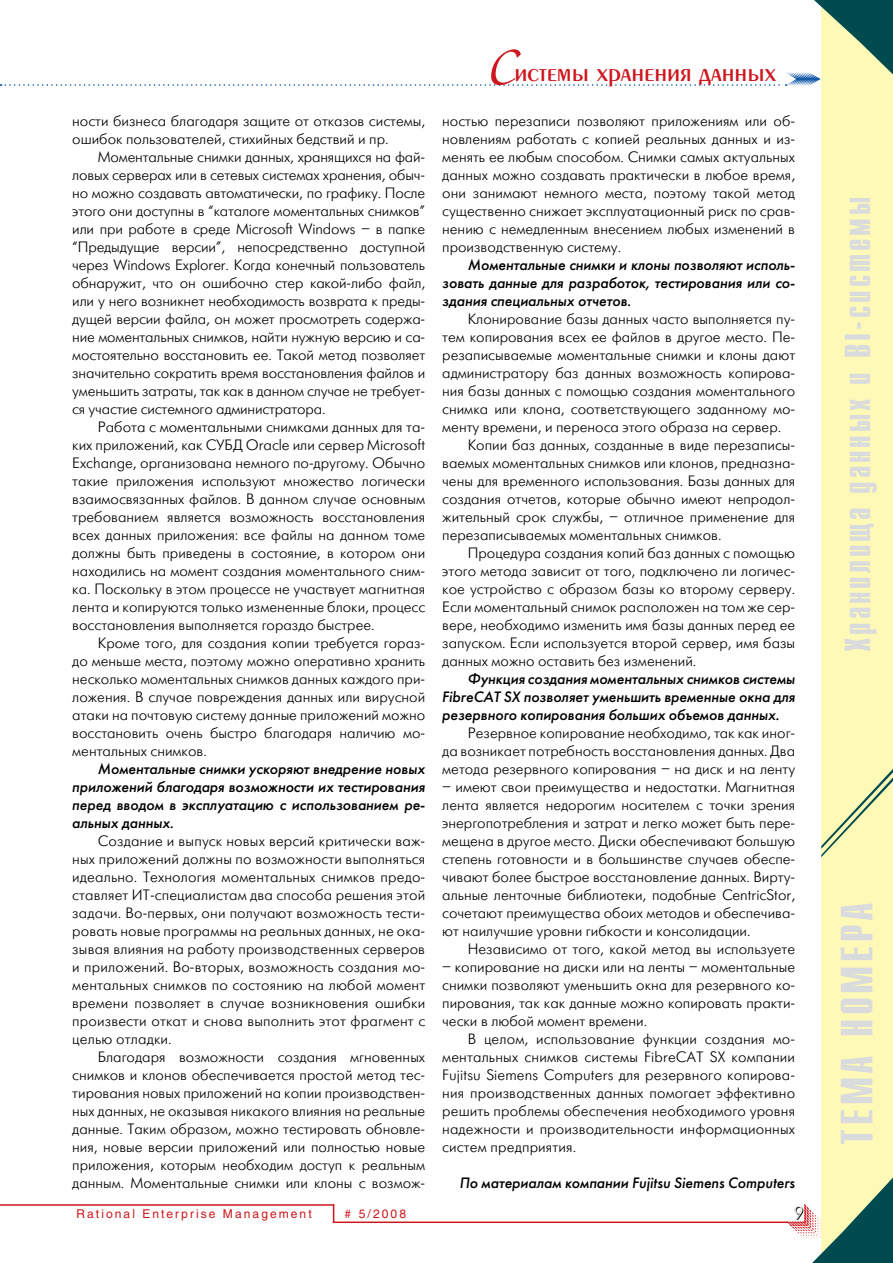
<style>
.page{position:relative;width:893px;height:1263px;background:#fff}
.page>*{position:absolute;margin:0;border:0;box-sizing:border-box;transform-origin:0 0}
.t1{font:700 45px "Compact C";letter-spacing:.08em;color:#d9dbdc}
.t2{font:700 36px "Compact C";letter-spacing:.08em;color:#d9dbdc}
.t3{font:27px "Penta Demi";color:#ce171e}
.t4{font:15px/18px "Futuris Light C";color:#000;text-align:justify}
.t5{font:italic 15px/18px "Futuris C";color:#000;text-align:justify}
.t6{font:12px "Helios";letter-spacing:.17em;color:#ce171e}
.s1{font-family:"Zapf Chancery C";font-weight:500;font-style:italic;font-size:54px}
</style>
<div class="page">
<hr style="left:0;top:1204px;width:334px;height:2px;background:#ce171e">
<svg style="left:333px;top:1206px;width:1px;height:15px"></svg>
<hr style="left:333px;top:1221px;width:455px;height:2px;background:#ce171e">
<div style="left:821px;top:0;width:72px;height:1263px;background:#fff9b8"></div>
<svg style="left:821px;top:769px;width:72px;height:88px"></svg>
<svg style="left:0;top:0;width:893px;height:86px"></svg>
<svg style="left:779px;top:1177px;width:114px;height:86px"></svg>
<p class="t4" style="left:72px;top:112px;width:354px">ности бизнеса благодаря защите от отказов системы, ошибок пользователей, стихийных бедствий и пр.</p>
<p class="t4" style="left:72px;top:148px;width:354px;text-indent:26px">Моментальные снимки данных, хранящихся на фай&shy;ловых серверах или в сетевых системах хранения, обыч&shy;но можно создавать автоматически, по графику. После этого они доступны в “каталоге моментальных снимков” или при работе в среде Microsoft Windows – в папке “Предыдущие версии”, непосредственно доступной через Windows Explorer. Когда конечный пользователь обнаружит, что он ошибочно стер какой-либо файл, или у него возникнет необходимость возврата к преды&shy;дущей версии файла, он может просмотреть содержа&shy;ние моментальных снимков, найти нужную версию и са&shy;мостоятельно восстановить ее. Такой метод позволяет значительно сократить время восстановления файлов и уменьшить затраты, так как в данном случае не требует&shy;ся участие системного администратора.</p>
<p class="t4" style="left:72px;top:418px;width:354px;text-indent:26px">Работа с моментальными снимками данных для та&shy;ких приложений, как СУБД Oracle или сервер Microsoft Exchange, организована немного по-другому. Обычно такие приложения используют множество логически взаимосвязанных файлов. В данном случае основным требованием является возможность восстановления всех данных приложения: все файлы на данном томе должны быть приведены в состояние, в котором они находились на момент создания моментального сним&shy;ка. Поскольку в этом процессе не участвует магнитная лента и копируются только измененные блоки, процесс восстановления выполняется гораздо быстрее.</p>
<p class="t4" style="left:72px;top:634px;width:354px;text-indent:26px">Кроме того, для создания копии требуется гораз&shy;до меньше места, поэтому можно оперативно хранить несколько моментальных снимков данных каждого при&shy;ложения. В случае повреждения данных или вирусной атаки на почтовую систему данные приложений можно восстановить очень быстро благодаря наличию мо&shy;ментальных снимков.</p>
<p class="t5" style="left:72px;top:760px;width:354px;text-indent:26px">Моментальные снимки ускоряют внедрение новых приложений благодаря возможности их тестирования перед вводом в эксплуатацию с использованием ре&shy;альных данных.</p>
<p class="t4" style="left:72px;top:832px;width:354px;text-indent:26px">Создание и выпуск новых версий критически важ&shy;ных приложений должны по возможности выполняться идеально. Технология моментальных снимков предо&shy;ставляет ИТ-специалистам два способа решения этой задачи. Во-первых, они получают возможность тести&shy;ровать новые программы на реальных данных, не ока&shy;зывая влияния на работу производственных серверов и приложений. Во-вторых, возможность создания мо&shy;ментальных снимков по состоянию на любой момент времени позволяет в случае возникновения ошибки произвести откат и снова выполнить этот фрагмент с целью отладки.</p>
<p class="t4" style="left:72px;top:1048px;width:354px;text-indent:26px">Благодаря возможности создания мгновенных снимков и клонов обеспечивается простой метод тес&shy;тирования новых приложений на копии производствен&shy;ных данных, не оказывая никакого влияния на реальные данные. Таким образом, можно тестировать обновле&shy;ния, новые версии приложений или полностью новые приложения, которым необходим доступ к реальным данным. Моментальные снимки или клоны с возмож-</p>
<p class="t6" style="left:77px;top:1207px;width:237px">Rational Enterprise Management</p>
<p class="t6" style="left:345px;top:1207px;width:63px"># 5/2008</p>
<h3 class="t3" style="left:486px;top:59px;width:291px"><span class="s1">С</span>истемы хранения данных</h3>
<p class="t4" style="left:442px;top:112px;width:354px">ностью перезаписи позволяют приложениям или об&shy;новлениям работать с копией реальных данных и из&shy;менять ее любым способом. Снимки самых актуальных данных можно создавать практически в любое время, они занимают немного места, поэтому такой метод существенно снижает эксплуатационный риск по срав&shy;нению с немедленным внесением любых изменений в производственную систему.</p>
<p class="t5" style="left:442px;top:256px;width:354px;text-indent:26px">Моментальные снимки и клоны позволяют исполь&shy;зовать данные для разработок, тестирования или со&shy;здания специальных отчетов.</p>
<p class="t4" style="left:468px;top:310px;width:329px">Клонирование базы данных часто выполняется пу-</p>
<p class="t4" style="left:442px;top:328px;width:354px">тем копирования всех ее файлов в другое место. Пе-</p>
<p class="t4" style="left:442px;top:346px;width:354px">резаписываемые моментальные снимки и клоны дают</p>
<p class="t4" style="left:442px;top:364px;width:354px">администратору баз данных возможность копирова-</p>
<p class="t4" style="left:442px;top:382px;width:354px">ния базы данных с помощью создания моментального</p>
<p class="t4" style="left:442px;top:400px;width:354px">снимка или клона, соответствующего заданному мо-</p>
<p class="t4" style="left:442px;top:418px;width:340px">менту времени, и переноса этого образа на сервер.</p>
<p class="t4" style="left:468px;top:436px;width:329px">Копии баз данных, созданные в виде перезаписы-</p>
<p class="t4" style="left:442px;top:454px;width:354px">ваемых моментальных снимков или клонов, предназна-</p>
<p class="t4" style="left:442px;top:472px;width:354px">чены для временного использования. Базы данных для</p>
<p class="t4" style="left:442px;top:490px;width:354px">создания отчетов, которые обычно имеют непродол-</p>
<p class="t4" style="left:442px;top:508px;width:354px">жительный срок службы, – отличное применение для</p>
<p class="t4" style="left:442px;top:526px;width:281px">перезаписываемых моментальных снимков.</p>
<p class="t4" style="left:468px;top:544px;width:329px">Процедура создания копий баз данных с помощью</p>
<p class="t4" style="left:442px;top:562px;width:354px">этого метода зависит от того, подключено ли логичес-</p>
<p class="t4" style="left:442px;top:580px;width:354px">кое устройство с образом базы ко второму серверу.</p>
<p class="t4" style="left:442px;top:598px;width:354px">Если моментальный снимок расположен на том же сер-</p>
<p class="t4" style="left:442px;top:616px;width:354px">вере, необходимо изменить имя базы данных перед ее</p>
<p class="t4" style="left:442px;top:634px;width:354px">запуском. Если используется второй сервер, имя базы</p>
<p class="t4" style="left:442px;top:652px;width:256px">данных можно оставить без изменений.</p>
<p class="t5" style="left:442px;top:670px;width:354px;text-indent:26px">Функция создания моментальных снимков системы FibreCAT SX позволяет уменьшить временные окна для резервного копирования больших объемов данных.</p>
<p class="t4" style="left:442px;top:724px;width:354px;text-indent:26px">Резервное копирование необходимо, так как иног&shy;да возникает потребность восстановления данных. Два метода резервного копирования – на диск и на ленту</p>
<p class="t4" style="left:442px;top:778px;width:354px">– имеют свои преимущества и недостатки. Магнитная лента является недорогим носителем с точки зрения энергопотребления и затрат и легко может быть пере&shy;мещена в другое место. Диски обеспечивают большую степень готовности и в большинстве случаев обеспе&shy;чивают более быстрое восстановление данных. Вирту&shy;альные ленточные библиотеки, подобные CentricStor, сочетают преимущества обоих методов и обеспечива&shy;ют наилучшие уровни гибкости и консолидации.</p>
<p class="t4" style="left:468px;top:940px;width:329px">Независимо от того, какой метод вы используете</p>
<p class="t4" style="left:442px;top:958px;width:354px">– копирование на диски или на ленты – моментальные снимки позволяют уменьшить окна для резервного ко&shy;пирования, так как данные можно копировать практи&shy;чески в любой момент времени.</p>
<p class="t4" style="left:442px;top:1030px;width:354px;text-indent:26px">В целом, использование функции создания мо&shy;ментальных снимков системы FibreCAT SX компании Fujitsu Siemens Computers для резервного копирова&shy;ния производственных данных помогает эффективно решить проблемы обеспечения необходимого уровня надежности и производительности информационных систем предприятия.</p>
<p class="t5" style="left:460px;top:1174px;width:337px">По материалам компании Fujitsu Siemens Computers</p>
<h2 class="t2" style="left:840px;top:652px;width:457px;rotate:-90deg">Хранилища данных и BI-системы</h2>
<h1 class="t1" style="left:835px;top:1144px;width:244px;rotate:-90deg">ТЕМА НОМЕРА</h1>
</div>
